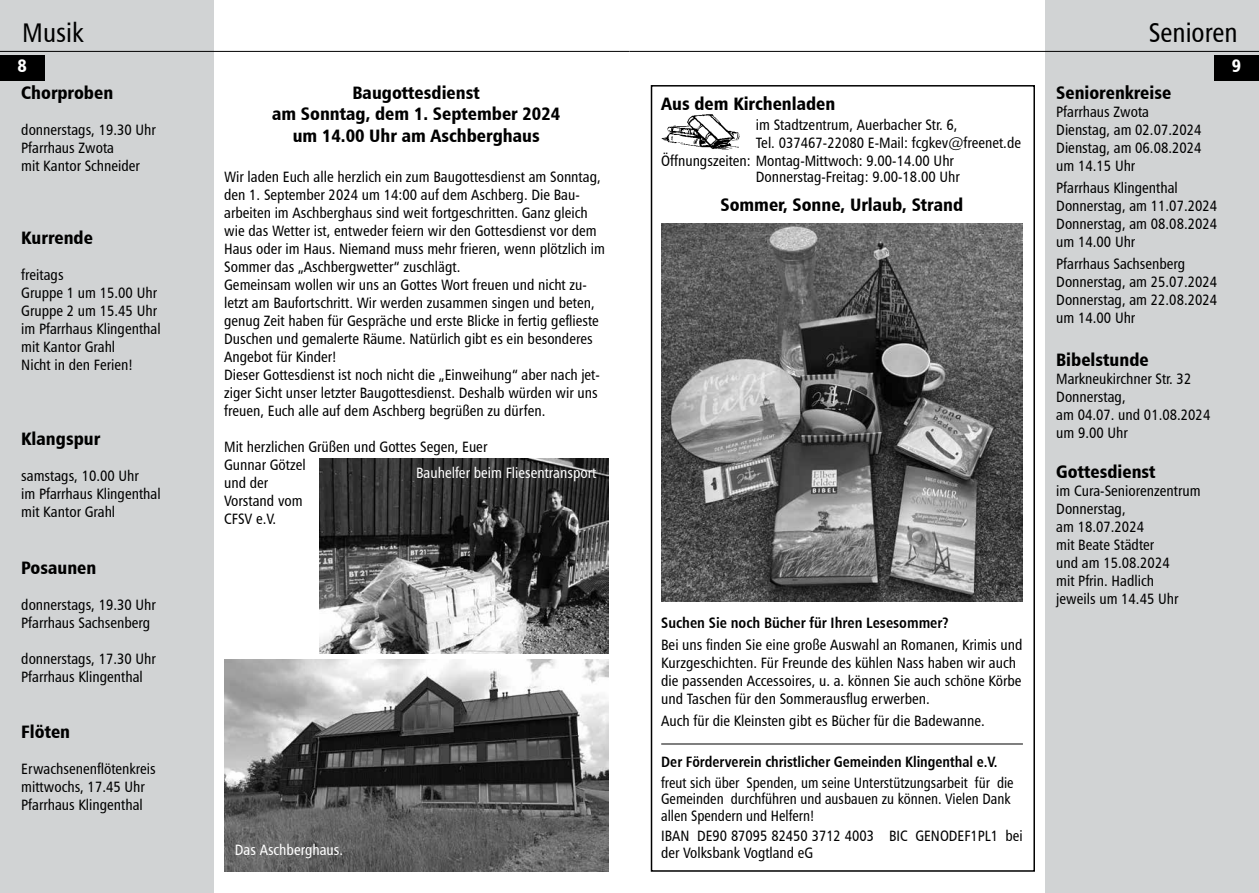
<style>
.page{position:relative;width:1259px;height:893px;background:#fff}
.page>*{position:absolute;margin:0;border:0;box-sizing:border-box;transform-origin:0 0}
.t1{font:27px "Humanist 777 BT Roman Condensed B";color:#000}
.t2{font:18px/21.6px "Humanist 777 BT Black Condensed B";color:#000;text-align:center}
.t3{font:18px "Humanist 777 BT Black Condensed B";color:#fff}
.t4{font:15px/18px "Humanist 777 BT Roman Condensed B";color:#000}
.t5{font:15px/16.5px "Humanist 777 BT Roman Condensed B";color:#000;scale:.96 1}
.t6{font:15px "Humanist 777 BT Bold Condensed B";color:#000}
.t7{font:15px "Humanist 777 BT Roman Condensed B";color:#fff}
</style>
<div class="page">
<div style="left:0;top:0;width:214px;height:893px;background:#d1d3d4"></div>
<div style="left:1045px;top:0;width:214px;height:893px;background:#d1d3d4"></div>
<div style="left:0;top:55px;width:45px;height:26px;background:#000"></div>
<div style="left:1214px;top:55px;width:45px;height:26px;background:#000"></div>
<hr style="left:0;top:51px;width:629px;height:1px;background:#000">
<hr style="left:629px;top:51px;width:630px;height:1px;background:#000">
<img style="left:320px;top:459px;width:288px;height:195px">
<div style="left:651px;top:85px;width:384px;height:787px;border:2px solid #000"></div>
<img style="left:661px;top:114px;width:79px;height:36px">
<hr style="left:661px;top:744px;width:362px;height:1px;background:#000">
<img style="left:224px;top:659px;width:384px;height:212px">
<img style="left:661px;top:223px;width:361px;height:379px">
<h1 class="t1" style="left:22px;top:16px;width:63px">Musik</h1>
<h1 class="t1" style="left:1148px;top:16px;width:91px">Senioren</h1>
<p class="t3" style="left:18px;top:54px;width:11px">8</p>
<p class="t3" style="left:1232px;top:54px;width:11px">9</p>
<p class="t2" style="left:21px;top:81px;width:93px">Chorproben</p>
<p class="t4" style="left:21px;top:120px;width:136px">donnerstags, 19.30 Uhr<br>Pfarrhaus Zwota<br>mit Kantor Schneider</p>
<p class="t2" style="left:21px;top:227px;width:73px">Kurrende</p>
<p class="t4" style="left:21px;top:266px;width:141px">freitags<br>Gruppe 1 um 15.00 Uhr<br>Gruppe 2 um 15.45 Uhr im Pfarrhaus Klingenthal mit Kantor Grahl<br>Nicht in den Ferien!</p>
<p class="t2" style="left:21px;top:427px;width:80px">Klangspur</p>
<p class="t4" style="left:21px;top:466px;width:141px">samstags, 10.00 Uhr<br>im Pfarrhaus Klingenthal mit Kantor Grahl</p>
<p class="t2" style="left:21px;top:556px;width:77px">Posaunen</p>
<p class="t4" style="left:21px;top:595px;width:136px">donnerstags, 19.30 Uhr<br>Pfarrhaus Sachsenberg</p>
<p class="t4" style="left:21px;top:649px;width:136px">donnerstags, 17.30 Uhr<br>Pfarrhaus Klingenthal</p>
<p class="t2" style="left:21px;top:721px;width:50px">Flöten</p>
<p class="t4" style="left:21px;top:760px;width:136px">Erwachsenenflötenkreis mittwochs, 17.45 Uhr<br>Pfarrhaus Klingenthal</p>
<p class="t2" style="left:272px;top:81px;width:290px">Baugottesdienst<br>am Sonntag, dem 1. September 2024 um 14.00 Uhr am Aschberghaus</p>
<p class="t4" style="left:224px;top:167px;width:382px">Wir laden Euch alle herzlich ein zum Baugottesdienst am Sonntag, den 1. September 2024 um 14:00 auf dem Aschberg. Die Bau&shy;arbeiten im Aschberghaus sind weit fortgeschritten. Ganz gleich wie das Wetter ist, entweder feiern wir den Gottesdienst vor dem Haus oder im Haus. Niemand muss mehr frieren, wenn plötzlich im Sommer das „Aschbergwetter“ zuschlägt.<br>Gemeinsam wollen wir uns an Gottes Wort freuen und nicht zu&shy;letzt am Baufortschritt. Wir werden zusammen singen und beten, genug Zeit haben für Gespräche und erste Blicke in fertig geflieste Duschen und gemalerte Räume. Natürlich gibt es ein besonderes Angebot für Kinder!<br>Dieser Gottesdienst ist noch nicht die „Einweihung“ aber nach jet&shy;ziger Sicht unser letzter Baugottesdienst. Deshalb würden wir uns freuen, Euch alle auf dem Aschberg begrüßen zu dürfen.</p>
<p class="t4" style="left:224px;top:437px;width:265px">Mit herzlichen Grüßen und Gottes Segen, Euer<br>Gunnar Götzel<br>und der<br>Vorstand vom<br>CFSV e.V.</p>
<p class="t7" style="left:416px;top:463px;width:182px">Bauhelfer beim Fliesentransport</p>
<p class="t7" style="left:235px;top:840px;width:110px">Das Aschberghaus.</p>
<p class="t2" style="left:661px;top:92px;width:176px">Aus dem Kirchenladen</p>
<p class="t4" style="left:756px;top:116px;width:203px">im Stadtzentrum, Auerbacher Str. 6,</p>
<p class="t4" style="left:756px;top:134px;width:267px">Tel. 037467-22080 E-Mail: fcgkev@freenet.de</p>
<p class="t4" style="left:661px;top:152px;width:294px">Öffnungszeiten: Montag-Mittwoch: 9.00-14.00 Uhr</p>
<p class="t4" style="left:756px;top:167px;width:206px">Donnerstag-Freitag: 9.00-18.00 Uhr</p>
<p class="t2" style="left:720px;top:193px;width:244px">Sommer, Sonne, Urlaub, Strand</p>
<p class="t6" style="left:661px;top:613px;width:289px">Suchen Sie noch Bücher für Ihren Lesesommer?</p>
<p class="t4" style="left:661px;top:635px;width:363px">Bei uns finden Sie eine große Auswahl an Romanen, Krimis und Kurzgeschichten. Für Freunde des kühlen Nass haben wir auch die passenden Accessoires, u. a. können Sie auch schöne Körbe und Taschen für den Sommerausflug erwerben.</p>
<p class="t4" style="left:661px;top:712px;width:325px">Auch für die Kleinsten gibt es Bücher für die Badewanne.</p>
<p class="t6" style="left:661px;top:752px;width:338px">Der Förderverein christlicher Gemeinden Klingenthal e.V.</p>
<p class="t5" style="left:661px;top:774px;width:369px">freut sich über Spenden, um seine Unterstützungsarbeit für die<br>Gemeinden durchführen und ausbauen zu können. Vielen Dank allen Spendern und Helfern!</p>
<p class="t4" style="left:661px;top:828px;width:363px;line-height:16.5px">IBAN DE90 87095 82450 3712 4003 BIC GENODEF1PL1 bei der Volksbank Vogtland eG</p>
<p class="t2" style="left:1056px;top:81px;width:117px">Seniorenkreise</p>
<p class="t4" style="left:1056px;top:102px;width:147px">Pfarrhaus Zwota<br>Dienstag, am 02.07.2024<br>Dienstag, am 06.08.2024 um 14.15 Uhr</p>
<p class="t4" style="left:1056px;top:178px;width:162px">Pfarrhaus Klingenthal<br>Donnerstag, am 11.07.2024<br>Donnerstag, am 08.08.2024 um 14.00 Uhr</p>
<p class="t4" style="left:1056px;top:255px;width:162px">Pfarrhaus Sachsenberg<br>Donnerstag, am 25.07.2024<br>Donnerstag, am 22.08.2024 um 14.00 Uhr</p>
<p class="t2" style="left:1056px;top:349px;width:94px">Bibelstunde</p>
<p class="t4" style="left:1056px;top:370px;width:156px">Markneukirchner Str. 32<br>Donnerstag,<br>am 04.07. und 01.08.2024 um 9.00 Uhr</p>
<p class="t2" style="left:1056px;top:460px;width:101px">Gottesdienst</p>
<p class="t4" style="left:1056px;top:482px;width:146px">im Cura-Seniorenzentrum<br>Donnerstag,<br>am 18.07.2024<br>mit Beate Städter<br>und am 15.08.2024<br>mit Pfrin. Hadlich<br>jeweils um 14.45 Uhr</p>
</div>
